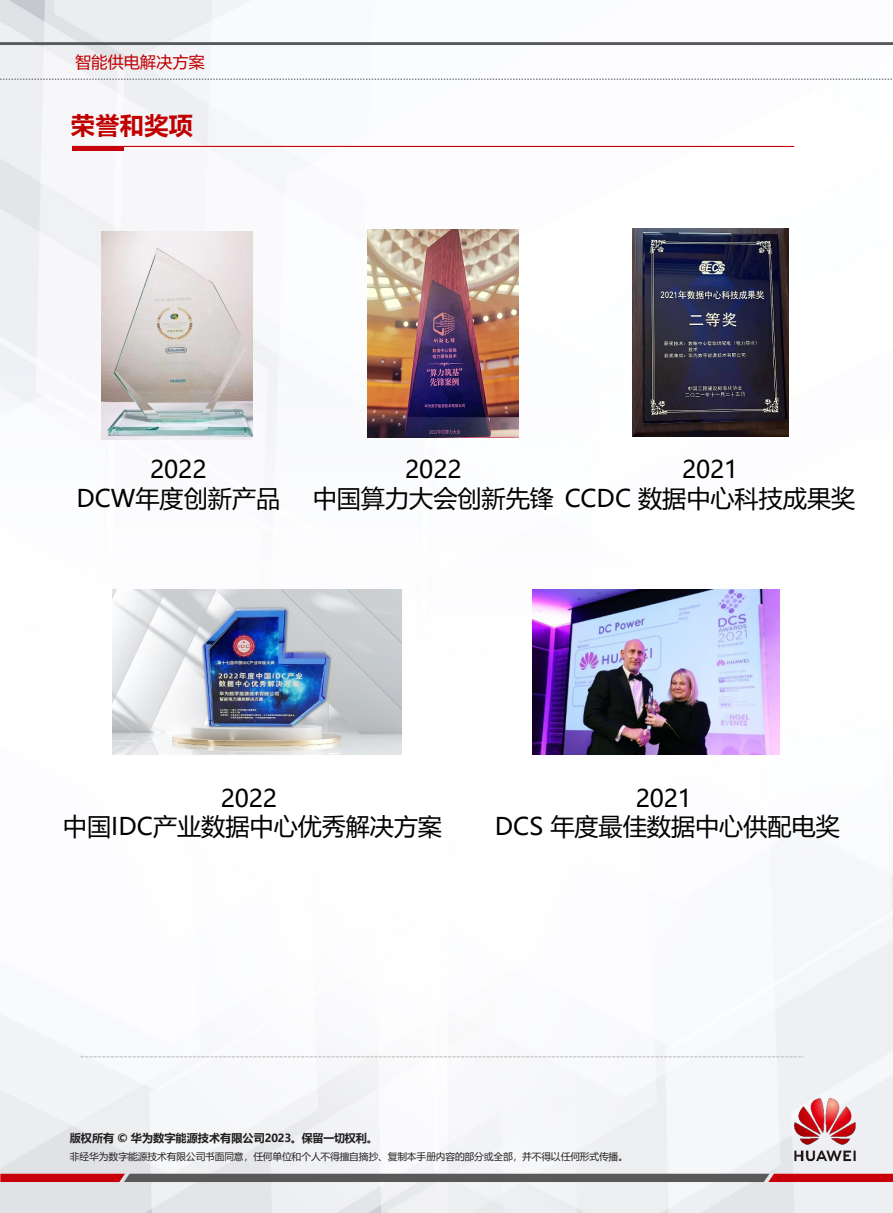
<style>
.page{position:relative;width:893px;height:1213px;background:#fff}
.page>*{position:absolute;margin:0;border:0;box-sizing:border-box;transform-origin:0 0}
.t1{font:24.15px "Microsoft Ya Hei";color:#000}
.t2{font:700 24.15px "Microsoft Ya Hei";letter-spacing:.015em;color:#c00000}
.t3{font:16.5px "FZLTHJW GB1 0";letter-spacing:-.02em;color:#c00000}
.t4{font:700 11.1px "Microsoft Ya Hei";color:#231f20}
.t5{font:9.75px "Microsoft Ya Hei";color:#231f20}
</style>
<div class="page">
<img style="left:0;top:0;width:892px;height:1212px">
<hr style="left:0;top:42px;width:892px;height:3px;background:#58595b">
<svg style="left:0;top:78px;width:892px;height:2px"></svg>
<svg style="left:0;top:1173px;width:892px;height:8px;background:#825154"></svg>
<svg style="left:80px;top:1056px;width:723px;height:1px"></svg>
<hr style="left:72px;top:146px;width:51px;height:4px;background:#c7000b">
<hr style="left:73px;top:146px;width:721px;height:1px;background:#c7000b">
<img style="left:782px;top:1085px;width:85px;height:85px">
<img style="left:532px;top:589px;width:247px;height:164px">
<img style="left:633px;top:229px;width:155px;height:207px">
<img style="left:367px;top:230px;width:151px;height:207px">
<img style="left:102px;top:231px;width:150px;height:209px">
<img style="left:112px;top:589px;width:289px;height:164px">
<p class="t3" style="left:75px;top:53px;width:131px">智能供电解决方案</p>
<p class="t2" style="left:71px;top:108px;width:124px">荣誉和奖项</p>
<p class="t1" style="left:150px;top:452px;width:58px">2022</p>
<p class="t1" style="left:76px;top:481px;width:205px">DCW年度创新产品</p>
<p class="t1" style="left:405px;top:452px;width:58px">2022</p>
<p class="t1" style="left:312px;top:481px;width:243px">中国算力大会创新先锋</p>
<p class="t1" style="left:682px;top:452px;width:58px">2021</p>
<p class="t1" style="left:565px;top:481px;width:292px">CCDC 数据中心科技成果奖</p>
<p class="t1" style="left:221px;top:781px;width:58px">2022</p>
<p class="t1" style="left:63px;top:810px;width:380px">中国IDC产业数据中心优秀解决方案</p>
<p class="t1" style="left:635px;top:781px;width:58px">2021</p>
<p class="t1" style="left:495px;top:810px;width:346px">DCS 年度最佳数据中心供配电奖</p>
<p class="t4" style="left:70px;top:1129px;width:310px">版权所有 © 华为数字能源技术有限公司2023。保留一切权利。</p>
<p class="t5" style="left:70px;top:1149px;width:559px">非经华为数字能源技术有限公司书面同意，任何单位和个人不得擅自摘抄、复制本手册内容的部分或全部，并不得以任何形式传播。</p>
</div>
